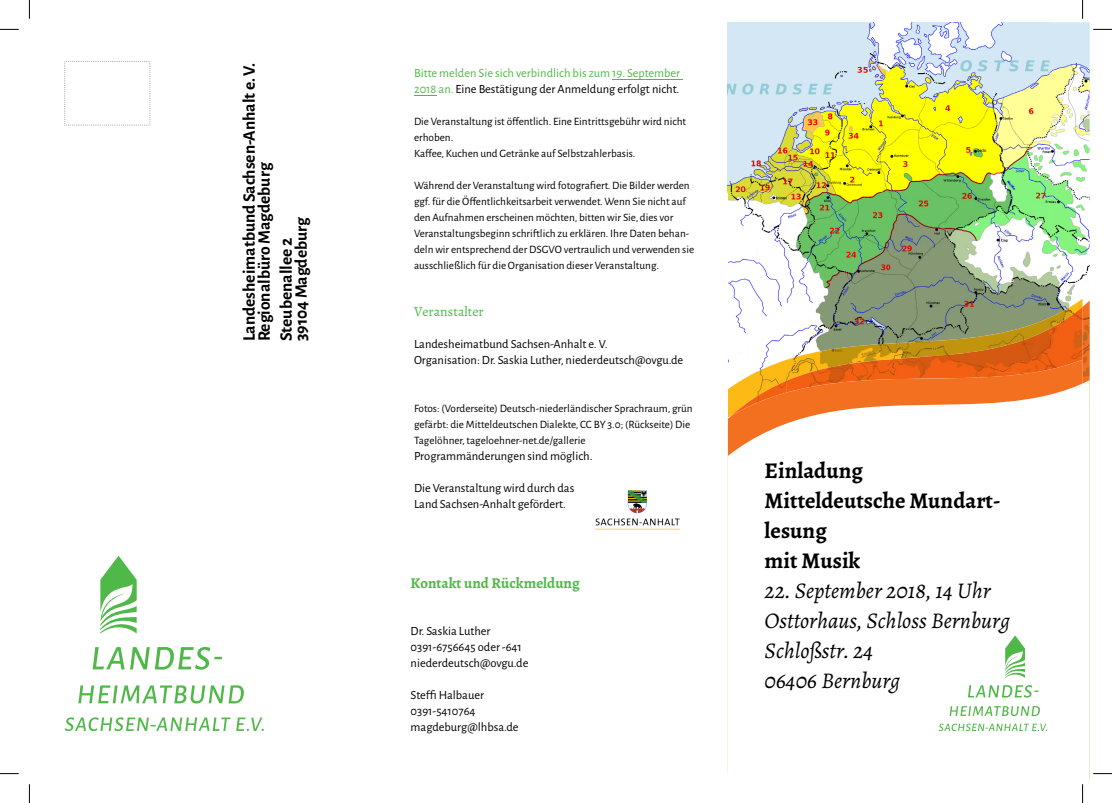
<style>
.page{position:relative;width:1112px;height:803px;background:#fff}
.page>*{position:absolute;margin:0;border:0;box-sizing:border-box;transform-origin:0 0}
.t1{font:italic 22.5px/30px "Alegreya";color:#000}
.t2{font:700 22.5px/30px "Alegreya";color:#000}
.t3{font:700 17.5px/15px "Alegreya Sans";color:#000}
.t4{font:700 15px "Alegreya";color:#50b848}
.t5{font:13.75px "Alegreya";color:#50b848}
.t6{font:12.5px/16px "Alegreya Sans";color:#000}
.t7{font:12.5px/16px "Alegreya Sans";color:#50b848}
.t8{font:11.25px/16px "Alegreya Sans";color:#000}
.s1{color:#000}
.s2{font-size:11.25px}
</style>
<div class="page">
<img style="left:727px;top:22px;width:322px;height:170px">
<img style="left:1049px;top:22px;width:40px;height:278px">
<img style="left:727px;top:192px;width:161px;height:154px">
<img style="left:888px;top:192px;width:161px;height:142px">
<img style="left:993px;top:299px;width:89px;height:48px">
<img style="left:765px;top:346px;width:95px;height:5px">
<img style="left:860px;top:334px;width:133px;height:13px">
<img style="left:1082px;top:300px;width:7px;height:69px">
<img style="left:997px;top:307px;width:85px;height:51px">
<img style="left:786px;top:347px;width:212px;height:11px">
<svg style="left:728px;top:358px;width:354px;height:11px;background:#e58333"></svg>
<svg style="left:727px;top:369px;width:362px;height:405px"></svg>
<svg style="left:65px;top:61px;width:86px;height:65px"></svg>
<svg style="left:100px;top:556px;width:37px;height:78px"></svg>
<svg style="left:78px;top:685px;width:166px;height:18px"></svg>
<svg style="left:65px;top:717px;width:199px;height:14px"></svg>
<svg style="left:92px;top:647px;width:130px;height:23px"></svg>
<hr style="left:612px;top:79px;width:70px;height:1px;background:#50b848">
<svg style="left:414px;top:95px;width:22px;height:1px"></svg>
<img style="left:595px;top:490px;width:85px;height:40px">
<svg style="left:1004px;top:635px;width:20px;height:43px"></svg>
<svg style="left:949px;top:706px;width:90px;height:10px"></svg>
<svg style="left:967px;top:685px;width:71px;height:12px"></svg>
<svg style="left:938px;top:724px;width:108px;height:7px"></svg>
<svg style="left:0;top:29px;width:19px;height:1px"></svg>
<svg style="left:1093px;top:29px;width:18px;height:1px"></svg>
<svg style="left:0;top:773px;width:19px;height:1px"></svg>
<svg style="left:1093px;top:773px;width:18px;height:1px"></svg>
<svg style="left:29px;top:0;width:1px;height:19px"></svg>
<svg style="left:29px;top:784px;width:1px;height:19px"></svg>
<svg style="left:1082px;top:0;width:1px;height:19px"></svg>
<svg style="left:1082px;top:784px;width:1px;height:19px"></svg>
<h2 class="t3" style="left:240px;top:341px;width:279px;rotate:-90deg">Landesheimatbund Sachsen-Anhalt e. V.<br>Regionalbüro Magdeburg</h2>
<h2 class="t3" style="left:277px;top:341px;width:126px;rotate:-90deg">Steubenallee 2<br>39104 Magdeburg</h2>
<p class="t7" style="left:414px;top:65px;width:268px">Bitte melden Sie sich verbindlich bis zum 19. September<br>2018 an. <span class="s1">Eine Bestätigung der Anmeldung erfolgt nicht.</span></p>
<p class="t8" style="left:414px;top:113px;width:273px">Die Veranstaltung ist öffentlich. Eine Eintrittsgebühr wird nicht erhoben.<br>Kaffee, Kuchen und Getränke auf Selbstzahlerbasis.</p>
<p class="t8" style="left:414px;top:177px;width:281px">Während der Veranstaltung wird fotografiert. Die Bilder werden ggf. für die Öffentlichkeitsarbeit verwendet. Wenn Sie nicht auf den Aufnahmen erscheinen möchten, bitten wir Sie, dies vor Veranstaltungsbeginn schriftlich zu erklären. Ihre Daten behan&shy;deln wir entsprechend der DSGVO vertraulich und verwenden sie ausschließlich für die Organisation dieser Veranstaltung.</p>
<p class="t5" style="left:414px;top:303px;width:71px">Veranstalter</p>
<p class="t6" style="left:414px;top:336px;width:271px">Landesheimatbund Sachsen-Anhalt e. V.<br>Organisation: Dr. Saskia Luther, niederdeutsch@ovgu.de</p>
<p class="t8" style="left:414px;top:400px;width:280px">Fotos: (Vorderseite) Deutsch-niederländischer Sprachraum, grün gefärbt: die Mitteldeutschen Dialekte, CC BY 3.0; (Rückseite) Die<br>Tagelöhner, tageloehner-net.de/gallerie</p>
<p class="t6" style="left:414px;top:447px;width:180px">Programmänderungen sind möglich.</p>
<p class="t6" style="left:414px;top:479px;width:162px">Die Veranstaltung wird durch das<br>Land Sachsen-Anhalt gefördert<span class="s2">.</span></p>
<h3 class="t4" style="left:410px;top:573px;width:171px">Kontakt und Rückmeldung</h3>
<p class="t6" style="left:410px;top:623px;width:119px">Dr. Saskia Luther<br>0391-6756645 oder -641 niederdeutsch@ovgu.de</p>
<p class="t6" style="left:410px;top:686px;width:109px">Steffi Halbauer<br>0391-5410764 magdeburg@lhbsa.de</p>
<h1 class="t2" style="left:764px;top:455px;width:237px">Einladung<br>Mitteldeutsche Mundart&shy;lesung<br>mit Musik</h1>
<h1 class="t1" style="left:764px;top:575px;width:247px">22. September 2018, 14 Uhr<br>Osttorhaus, Schloss Bernburg<br>Schloßstr. 24<br>06406 Bernburg</h1>
</div>
